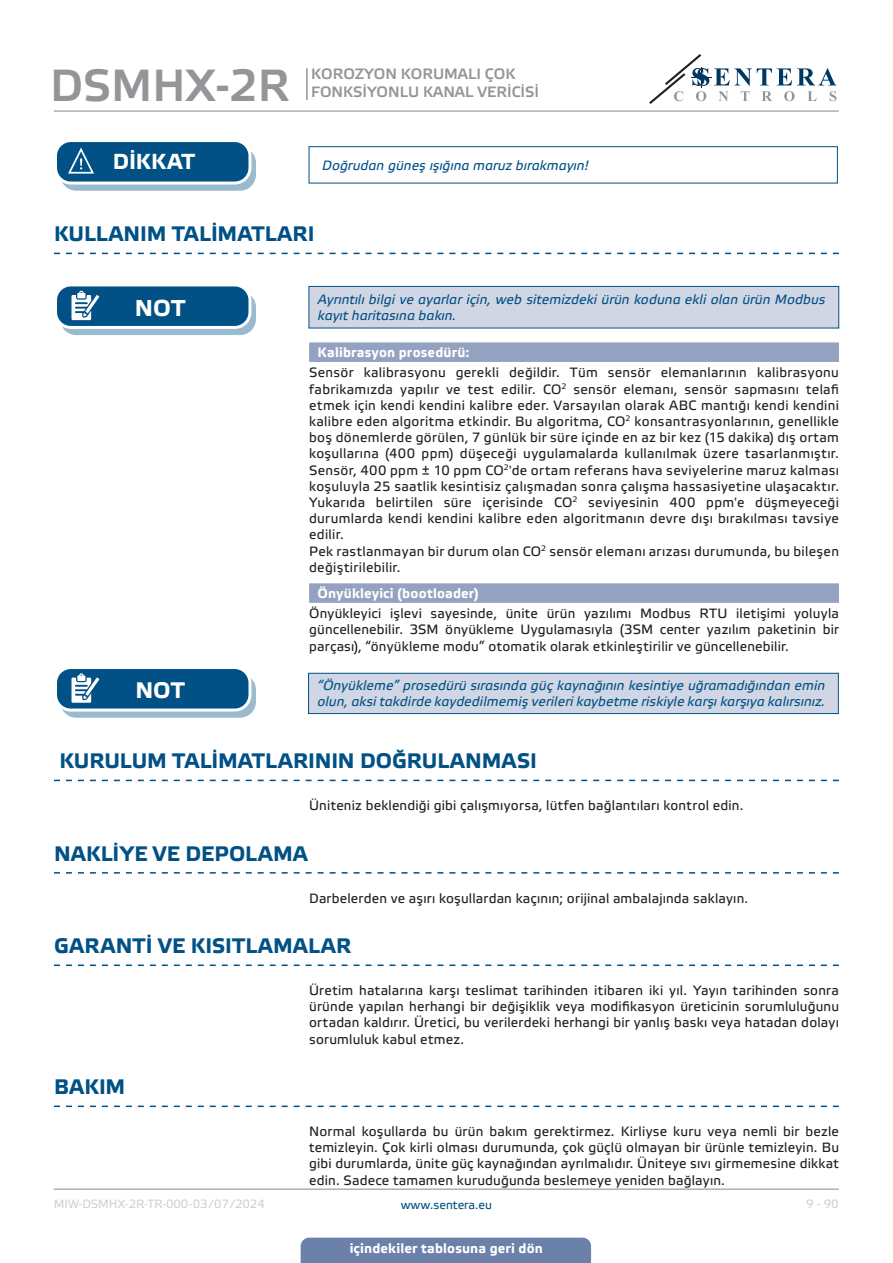
<style>
.page{position:relative;width:893px;height:1263px;background:#fff}
.page>*{position:absolute;margin:0;border:0;box-sizing:border-box;transform-origin:0 0}
.t1{font:45px "Etelka Medium Pro";color:#939598}
.t2{font:700 22.95px "Etelka Text Pro";color:#fff}
.t3{font:700 22.5px "Etelka Text Pro";color:#fff}
.t4{font:700 21.75px "Etelka Text Pro";letter-spacing:-.005em;color:#fff}
.t5{font:700 21px "Etelka Text Pro";letter-spacing:.01em;color:#015186}
.t6{font:15px/18px "Etelka Medium Pro";color:#939598}
.body{font:13.5px/16.2px "Etelka Text Pro";letter-spacing:.015em;color:#231f20;text-align:justify}
.attention{font:italic 13.5px/16.2px "Etelka Text Pro";letter-spacing:.005em;color:#015186}
.Number-roman{font:700 13.5px "Etelka Text Pro";letter-spacing:.01em;color:#fff}
.t7{font:12px "Etelka Text Pro";letter-spacing:-.01em;color:#d1d2d4}
.t8{font:12px "Etelka Text Pro";color:#015186}
</style>
<div class="page">
<hr style="left:54px;top:111px;width:785px;height:1px;background:#939598">
<hr style="left:54px;top:1188px;width:785px;height:2px;background:#939598">
<svg style="left:649px;top:54px;width:187px;height:50px"></svg>
<div style="left:301px;top:1237px;width:290px;height:26px;background:#6c81aa"></div>
<hr style="left:306px;top:68px;width:2px;height:32px;background:#939598">
<div style="left:61px;top:148px;width:194px;height:42px;background:#9abacf;border-radius:15px"></div>
<div style="left:60px;top:147px;width:196px;height:44px;border:1px solid #015186;border-radius:15px"></div>
<div style="left:56px;top:141px;width:194px;height:42px;background:#015186;border-radius:15px"></div>
<div style="left:54px;top:139px;width:197px;height:46px;border:3px solid #fff;border-radius:15px"></div>
<svg style="left:67px;top:147px;width:38px;height:37px"></svg>
<div style="left:309px;top:146px;width:529px;height:37px;border:1px solid #015186"></div>
<svg style="left:54px;top:253px;width:785px;height:1px"></svg>
<div style="left:309px;top:342px;width:530px;height:20px;background:#94a2c2"></div>
<div style="left:309px;top:583px;width:530px;height:20px;background:#94a2c2"></div>
<svg style="left:54px;top:780px;width:785px;height:1px"></svg>
<div style="left:61px;top:292px;width:194px;height:42px;background:#9abacf;border-radius:15px"></div>
<div style="left:60px;top:291px;width:196px;height:44px;border:1px solid #015186;border-radius:15px"></div>
<div style="left:56px;top:285px;width:194px;height:42px;background:#015186;border-radius:15px"></div>
<div style="left:54px;top:283px;width:197px;height:46px;border:3px solid #fff;border-radius:15px"></div>
<svg style="left:71px;top:291px;width:34px;height:37px"></svg>
<div style="left:309px;top:286px;width:530px;height:42px;background:#d1d6e4"></div>
<div style="left:309px;top:286px;width:530px;height:42px;border:1px solid #015186"></div>
<svg style="left:61px;top:674px;width:194px;height:43px"></svg>
<div style="left:60px;top:674px;width:196px;height:44px;border:1px solid #015186;border-radius:15px"></div>
<div style="left:56px;top:667px;width:194px;height:43px;background:#015186;border-radius:15px"></div>
<div style="left:54px;top:666px;width:197px;height:45px;border:3px solid #fff;border-radius:15px"></div>
<svg style="left:71px;top:673px;width:34px;height:38px"></svg>
<div style="left:309px;top:673px;width:529px;height:40px;background:#d1d6e4"></div>
<div style="left:308px;top:673px;width:531px;height:41px;border:1px solid #015186"></div>
<svg style="left:54px;top:872px;width:785px;height:1px"></svg>
<svg style="left:54px;top:964px;width:785px;height:2px"></svg>
<svg style="left:54px;top:1105px;width:785px;height:2px"></svg>
<h1 class="t1" style="left:50px;top:61px;width:241px">DSMHX-2R</h1>
<p class="t6" style="left:311px;top:66px;width:229px">KOROZYON KORUMALI ÇOK<br>FONKSIYONLU KANAL VERICISI</p>
<p class="t4" style="left:113px;top:150px;width:84px">DİKKAT</p>
<p class="attention" style="left:322px;top:158px;width:268px">Doğrudan güneş ışığına maruz bırakmayın!</p>
<p class="t5" style="left:54px;top:222px;width:262px">KULLANIM TALİMATLARI</p>
<p class="t2" style="left:135px;top:295px;width:52px">NOT</p>
<p class="attention" style="left:318px;top:292px;width:509px">Ayrıntılı bilgi ve ayarlar için, web sitemizdeki ürün koduna ekli olan ürün Modbus kayıt haritasına bakın.</p>
<p class="Number-roman" style="left:318px;top:345px;width:153px">Kalibrasyon prosedürü:</p>
<p class="body" style="left:309px;top:365px;width:531px">Sensör kalibrasyonu gerekli değildir. Tüm sensör elemanlarının kalibrasyonu fabrikamızda yapılır ve test edilir. CO<sup>2</sup> sensör elemanı, sensör sapmasını telafi etmek için kendi kendini kalibre eder. Varsayılan olarak ABC mantığı kendi kendini kalibre eden algoritma etkindir. Bu algoritma, CO<sup>2</sup> konsantrasyonlarının, genellikle boş dönemlerde görülen, 7 günlük bir süre içinde en az bir kez (15 dakika) dış ortam koşullarına (400 ppm) düşeceği uygulamalarda kullanılmak üzere tasarlanmıştır.<br>Sensör, 400 ppm ± 10 ppm CO<sup>2</sup>'de ortam referans hava seviyelerine maruz kalması koşuluyla 25 saatlik kesintisiz çalışmadan sonra çalışma hassasiyetine ulaşacaktır.<br>Yukarıda belirtilen süre içerisinde CO<sup>2</sup> seviyesinin 400 ppm'e düşmeyeceği durumlarda kendi kendini kalibre eden algoritmanın devre dışı bırakılması tavsiye edilir.</p>
<p class="body" style="left:309px;top:544px;width:531px">Pek rastlanmayan bir durum olan CO<sup>2</sup> sensör elemanı arızası durumunda, bu bileşen değiştirilebilir.</p>
<p class="Number-roman" style="left:318px;top:586px;width:163px">Önyükleyici (bootloader)</p>
<p class="body" style="left:309px;top:606px;width:531px">Önyükleyici işlevi sayesinde, ünite ürün yazılımı Modbus RTU iletişimi yoluyla güncellenebilir. 3SM önyükleme Uygulamasıyla (3SM center yazılım paketinin bir parçası), “önyükleme modu” otomatik olarak etkinleştirilir ve güncellenebilir.</p>
<p class="t3" style="left:135px;top:678px;width:51px">NOT</p>
<p class="attention" style="left:317px;top:678px;width:509px">“Önyükleme” prosedürü sırasında güç kaynağının kesintiye uğramadığından emin olun, aksi takdirde kaydedilmemiş verileri kaybetme riskiyle karşı karşıya kalırsınız.</p>
<p class="t5" style="left:59px;top:749px;width:479px">KURULUM TALİMATLARININ DOĞRULANMASI</p>
<p class="body" style="left:309px;top:798px;width:436px">Üniteniz beklendiği gibi çalışmıyorsa, lütfen bağlantıları kontrol edin.</p>
<p class="t5" style="left:54px;top:842px;width:255px">NAKLİYE VE DEPOLAMA</p>
<p class="body" style="left:309px;top:891px;width:441px">Darbelerden ve aşırı koşullardan kaçının; orijinal ambalajında saklayın.</p>
<p class="t5" style="left:54px;top:934px;width:299px">GARANTİ VE KISITLAMALAR</p>
<p class="body" style="left:309px;top:983px;width:531px">Üretim hatalarına karşı teslimat tarihinden itibaren iki yıl. Yayın tarihinden sonra üründe yapılan herhangi bir değişiklik veya modifikasyon üreticinin sorumluluğunu ortadan kaldırır. Üretici, bu verilerdeki herhangi bir yanlış baskı veya hatadan dolayı sorumluluk kabul etmez.</p>
<p class="t5" style="left:54px;top:1075px;width:73px">BAKIM</p>
<p class="body" style="left:309px;top:1124px;width:531px">Normal koşullarda bu ürün bakım gerektirmez. Kirliyse kuru veya nemli bir bezle temizleyin. Çok kirli olması durumunda, çok güçlü olmayan bir ürünle temizleyin. Bu gibi durumlarda, ünite güç kaynağından ayrılmalıdır. Üniteye sıvı girmemesine dikkat edin. Sadece tamamen kuruduğunda beslemeye yeniden bağlayın.</p>
<p class="t7" style="left:54px;top:1197px;width:212px">MIW-DSMHX-2R-TR-000 - 03 / 07 / 2024</p>
<p class="t8" style="left:401px;top:1198px;width:93px">www.sentera.eu</p>
<p class="t7" style="left:806px;top:1197px;width:34px">9 - 90</p>
<p class="Number-roman" style="left:350px;top:1240px;width:195px">içindekiler tablosuna geri dön</p>
</div>
